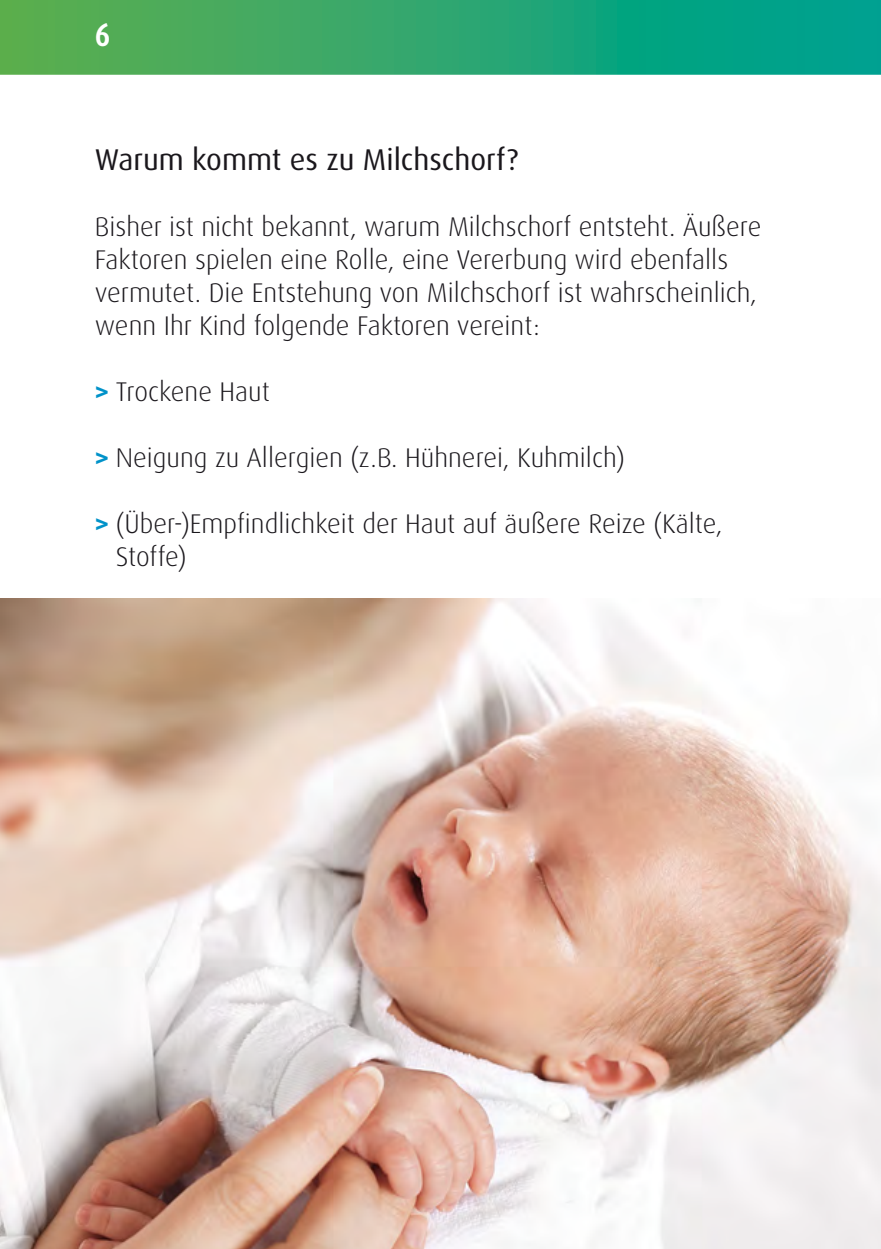
<style>
.page{position:relative;width:881px;height:1249px;background:#fff}
.page>*{position:absolute;margin:0;border:0;box-sizing:border-box;transform-origin:0 0}
.t1{font:700 condensed 33px "Dax OT";color:#fff}
.t2{font:30px "Dax OT";color:#1a171c}
.t3{font:300 27px/33px "Dax OT";color:#1a171c}
.s1{font-weight:700;color:#0092c9}
</style>
<div class="page">
<svg style="left:0;top:0;width:881px;height:75px;background:#2aa770"></svg>
<img style="left:0;top:598px;width:881px;height:650px">
<p class="t1" style="left:95px;top:13px;width:17px">6</p>
<p class="t2" style="left:95px;top:140px;width:425px">Warum kommt es zu Milchschorf?</p>
<p class="t3" style="left:95px;top:210px;width:668px">Bisher ist nicht bekannt, warum Milchschorf entsteht. Äußere Faktoren spielen eine Rolle, eine Vererbung wird ebenfalls vermutet. Die Entstehung von Milchschorf ist wahrscheinlich, wenn Ihr Kind folgende Faktoren vereint:</p>
<p class="t3" style="left:95px;top:375px;width:176px"><span class="s1">&gt;</span> Trockene Haut</p>
<p class="t3" style="left:95px;top:441px;width:531px"><span class="s1">&gt;</span> Neigung zu Allergien (z.B. Hühnerei, Kuhmilch)</p>
<p class="t3" style="left:116px;top:507px;width:608px;text-indent:-21px"><span class="s1">&gt;</span> (Über-)Empfindlichkeit der Haut auf äußere Reize (Kälte,<br>Stoffe)</p>
</div>
